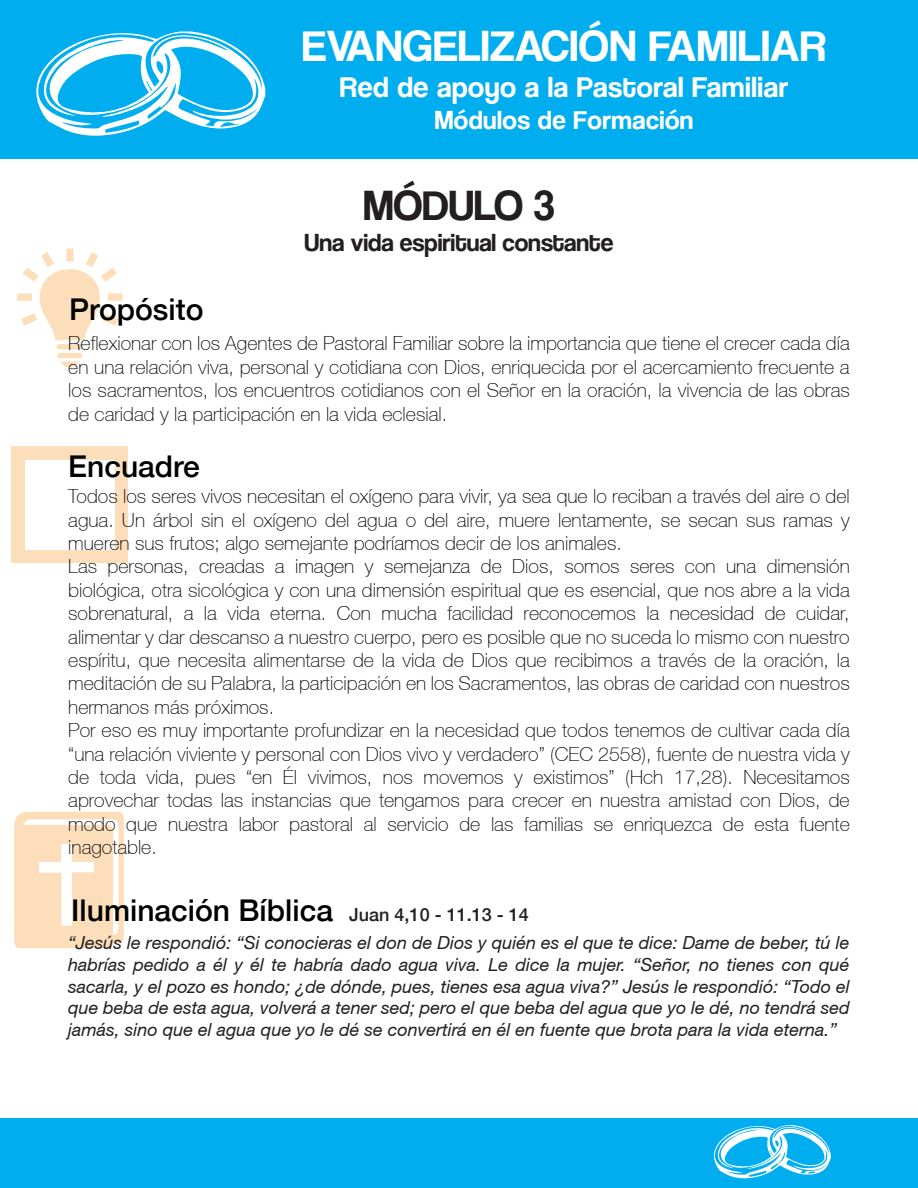
<style>
.page{position:relative;width:918px;height:1188px;background:#fff}
.page>*{position:absolute;margin:0;border:0;box-sizing:border-box;transform-origin:0 0}
.t1{font:45px "Coolvetica Rg";letter-spacing:.02em;color:#fff}
.t2{font:43.5px "Coolvetica Rg";color:#231f20}
.t3{font:500 30px "Helvetica 65";color:#000}
.t4{font:30px "Coolvetica Rg";letter-spacing:.02em;color:#fff}
.t5{font:27px "Coolvetica Rg";letter-spacing:.02em;color:#fff}
.t6{font:25.5px "Coolvetica Rg";color:#231f20}
.t7{font:100 19.5px/23.4px "Helvetica 35";color:#000}
.t8{font:italic 18px/21.6px "Helvetica 56";color:#231f20;text-align:justify}
.t9{font:500 18px "Helvetica 65";color:#231f20}
</style>
<div class="page">
<svg style="left:14px;top:812px;width:110px;height:136px"></svg>
<svg style="left:17px;top:249px;width:105px;height:118px"></svg>
<div style="left:11px;top:446px;width:117px;height:117px;background:#fcdebb"></div>
<div style="left:25px;top:460px;width:90px;height:90px;background:#fff"></div>
<div style="left:0;top:0;width:918px;height:158px;background:#00aeef"></div>
<div style="left:0;top:1119px;width:918px;height:69px;background:#00aeef"></div>
<svg style="left:36px;top:31px;width:229px;height:105px"></svg>
<svg style="left:714px;top:1125px;width:117px;height:54px"></svg>
<h1 class="t1" style="left:302px;top:20px;width:525px">EVANGELIZACIÓN FAMILIAR</h1>
<h3 class="t4" style="left:340px;top:69px;width:450px">Red de apoyo a la Pastoral Familiar</h3>
<h3 class="t5" style="left:435px;top:105px;width:260px">Módulos de Formación</h3>
<h3 class="t3" style="left:69px;top:291px;width:136px">Propósito</h3>
<h2 class="t2" style="left:364px;top:180px;width:192px">MÓDULO 3</h2>
<h3 class="t6" style="left:305px;top:227px;width:310px">Una vida espiritual constante</h3>
<p class="t7" style="left:68px;top:332px;width:783px;text-align:justify">Reflexionar con los Agentes de Pastoral Familiar sobre la importancia que tiene el crecer cada día en una relación viva, personal y cotidiana con Dios, enriquecida por el acercamiento frecuente a los sacramentos, los encuentros cotidianos con el Señor en la oración, la vivencia de las obras de caridad y la participación en la vida eclesial.</p>
<h3 class="t3" style="left:68px;top:448px;width:133px">Encuadre</h3>
<p class="t7" style="left:68px;top:484px;width:783px">Todos los seres vivos necesitan el oxígeno para vivir, ya sea que lo reciban a través del aire o del agua. Un árbol sin el oxígeno del agua o del aire, muere lentamente, se secan sus ramas y mueren sus frutos; algo semejante podríamos decir de los animales.<br>Las personas, creadas a imagen y semejanza de Dios, somos seres con una dimensión biológica, otra sicológica y con una dimensión espiritual que es esencial, que nos abre a la vida sobrenatural, a la vida eterna. Con mucha facilidad reconocemos la necesidad de cuidar, alimentar y dar descanso a nuestro cuerpo, pero es posible que no suceda lo mismo con nuestro espíritu, que necesita alimentarse de la vida de Dios que recibimos a través de la oración, la meditación de su Palabra, la participación en los Sacramentos, las obras de caridad con nuestros hermanos más próximos.<br>Por eso es muy importante profundizar en la necesidad que todos tenemos de cultivar cada día “una relación viviente y personal con Dios vivo y verdadero” (CEC 2558), fuente de nuestra vida y de toda vida, pues “en Él vivimos, nos movemos y existimos” (Hch 17,28). Necesitamos aprovechar todas las instancias que tengamos para crecer en nuestra amistad con Dios, de modo que nuestra labor pastoral al servicio de las familias se enriquezca de esta fuente inagotable.</p>
<h3 class="t3" style="left:71px;top:893px;width:263px">Iluminación Bíblica</h3>
<p class="t8" style="left:68px;top:932px;width:783px">“Jesús le respondió: “Si conocieras el don de Dios y quién es el que te dice: Dame de beber, tú le habrías pedido a él y él te habría dado agua viva. Le dice la mujer. “Señor, no tienes con qué sacarla, y el pozo es hondo; ¿de dónde, pues, tienes esa agua viva?” Jesús le respondió: “Todo el que beba de esta agua, volverá a tener sed; pero el que beba del agua que yo le dé, no tendrá sed jamás, sino que el agua que yo le dé se convertirá en él en fuente que brota para la vida eterna.”</p>
<p class="t9" style="left:349px;top:904px;width:181px">Juan 4,10 - 11.13 - 14</p>
</div>
